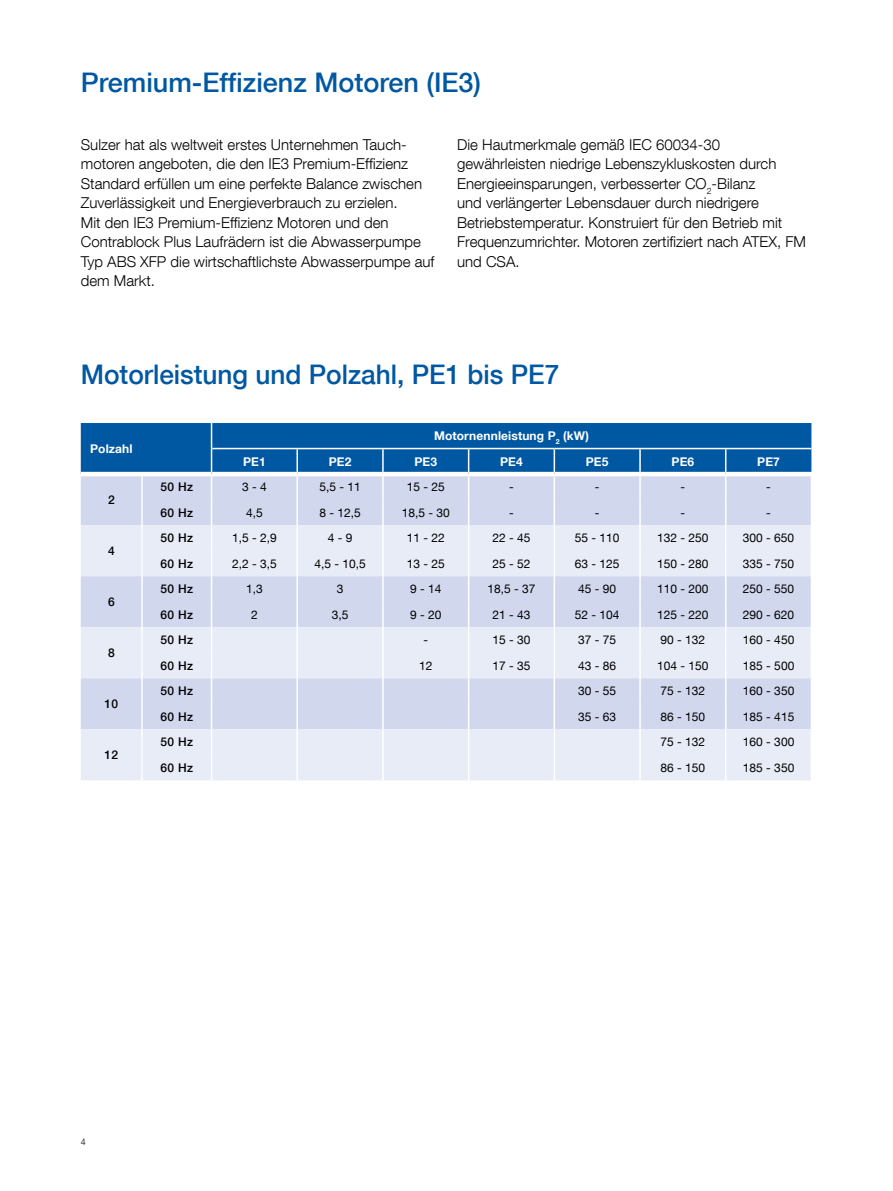
<style>
.page{position:relative;width:893px;height:1191px;background:#fff}
.page>*{position:absolute;margin:0;border:0;box-sizing:border-box;transform-origin:0 0}
.t1{font:500 27px "Helvetica Neue LT Com";color:#0058a2}
.t2{font:300 15px/19.5px "Helvetica Neue LT Com";color:#000}
.t3{font:12px "Helvetica Neue LT Com";color:#000}
.t4{font:500 12px "Helvetica Neue LT Com";letter-spacing:.03em;color:#000}
.t5{font:700 12px "Helvetica Neue LT Com";letter-spacing:.01em;color:#fff}
.t6{font:300 9px "Helvetica Neue LT Com";color:#000}
</style>
<div class="page">
<svg style="left:81px;top:423px;width:731px;height:357px;background:#c0d0e8"></svg>
<h1 class="t1" style="left:81px;top:66px;width:402px">Premium-Effizienz Motoren (IE3)</h1>
<p class="t2" style="left:81px;top:134px;width:355px">Sulzer hat als weltweit erstes Unternehmen Tauch&shy;motoren angeboten, die den IE3 Premium-Effizienz Standard erfüllen um eine perfekte Balance zwischen Zuverlässigkeit und Energieverbrauch zu erzielen.<br>Mit den IE3 Premium-Effizienz Motoren und den Contrablock Plus Laufrädern ist die Abwasserpumpe Typ ABS XFP die wirtschaftlichste Abwasserpumpe auf dem Markt.</p>
<p class="t2" style="left:457px;top:134px;width:350px">Die Hautmerkmale gemäß IEC 60034-30 gewährleisten niedrige Lebenszykluskosten durch Energieeinsparungen, verbesserter CO<sub>2</sub>-Bilanz<br>und verlängerter Lebensdauer durch niedrigere Betriebstemperatur. Konstruiert für den Betrieb mit Frequenzumrichter. Motoren zertifiziert nach ATEX, FM und CSA.</p>
<h1 class="t1" style="left:81px;top:358px;width:480px">Motorleistung und Polzahl, PE1 bis PE7</h1>
<p class="t5" style="left:90px;top:441px;width:44px">Polzahl</p>
<p class="t4" style="left:108px;top:492px;width:8px">2</p>
<p class="t4" style="left:108px;top:543px;width:8px">4</p>
<p class="t4" style="left:108px;top:594px;width:8px">6</p>
<p class="t4" style="left:108px;top:645px;width:8px">8</p>
<p class="t4" style="left:105px;top:696px;width:15px">10</p>
<p class="t4" style="left:105px;top:747px;width:15px">12</p>
<p class="t5" style="left:434px;top:428px;width:156px">Motornennleistung P<sub>2</sub> (kW)</p>
<p class="t5" style="left:243px;top:454px;width:24px">PE1</p>
<p class="t5" style="left:329px;top:454px;width:24px">PE2</p>
<p class="t5" style="left:414px;top:454px;width:24px">PE3</p>
<p class="t5" style="left:500px;top:454px;width:24px">PE4</p>
<p class="t5" style="left:586px;top:454px;width:24px">PE5</p>
<p class="t5" style="left:672px;top:454px;width:24px">PE6</p>
<p class="t5" style="left:757px;top:454px;width:24px">PE7</p>
<p class="t4" style="left:160px;top:479px;width:34px">50 Hz</p>
<p class="t3" style="left:242px;top:479px;width:26px">3 - 4</p>
<p class="t3" style="left:319px;top:479px;width:43px">5,5 - 11</p>
<p class="t3" style="left:407px;top:479px;width:40px">15 - 25</p>
<p class="t3" style="left:509px;top:479px;width:6px">-</p>
<p class="t3" style="left:595px;top:479px;width:6px">-</p>
<p class="t3" style="left:681px;top:479px;width:6px">-</p>
<p class="t3" style="left:766px;top:479px;width:6px">-</p>
<p class="t4" style="left:160px;top:505px;width:34px">60 Hz</p>
<p class="t3" style="left:246px;top:505px;width:18px">4,5</p>
<p class="t3" style="left:319px;top:505px;width:43px">8 - 12,5</p>
<p class="t3" style="left:402px;top:505px;width:50px">18,5 - 30</p>
<p class="t3" style="left:509px;top:505px;width:6px">-</p>
<p class="t3" style="left:595px;top:505px;width:6px">-</p>
<p class="t3" style="left:681px;top:505px;width:6px">-</p>
<p class="t3" style="left:766px;top:505px;width:6px">-</p>
<p class="t4" style="left:160px;top:530px;width:34px">50 Hz</p>
<p class="t3" style="left:232px;top:530px;width:46px">1,5 - 2,9</p>
<p class="t3" style="left:328px;top:530px;width:26px">4 - 9</p>
<p class="t3" style="left:407px;top:530px;width:40px">11 - 22</p>
<p class="t3" style="left:492px;top:530px;width:40px">22 - 45</p>
<p class="t3" style="left:575px;top:530px;width:46px">55 - 110</p>
<p class="t3" style="left:657px;top:530px;width:53px">132 - 250</p>
<p class="t3" style="left:743px;top:530px;width:53px">300 - 650</p>
<p class="t4" style="left:160px;top:556px;width:34px">60 Hz</p>
<p class="t3" style="left:232px;top:556px;width:46px">2,2 - 3,5</p>
<p class="t3" style="left:314px;top:556px;width:53px">4,5 - 10,5</p>
<p class="t3" style="left:407px;top:556px;width:40px">13 - 25</p>
<p class="t3" style="left:492px;top:556px;width:40px">25 - 52</p>
<p class="t3" style="left:575px;top:556px;width:46px">63 - 125</p>
<p class="t3" style="left:657px;top:556px;width:53px">150 - 280</p>
<p class="t3" style="left:743px;top:556px;width:53px">335 - 750</p>
<p class="t4" style="left:160px;top:582px;width:34px">50 Hz</p>
<p class="t3" style="left:246px;top:581px;width:18px">1,3</p>
<p class="t3" style="left:337px;top:581px;width:8px">3</p>
<p class="t3" style="left:410px;top:581px;width:33px">9 - 14</p>
<p class="t3" style="left:487px;top:581px;width:50px">18,5 - 37</p>
<p class="t3" style="left:578px;top:581px;width:40px">45 - 90</p>
<p class="t3" style="left:657px;top:581px;width:53px">110 - 200</p>
<p class="t3" style="left:743px;top:581px;width:53px">250 - 550</p>
<p class="t4" style="left:160px;top:607px;width:34px">60 Hz</p>
<p class="t3" style="left:251px;top:607px;width:8px">2</p>
<p class="t3" style="left:332px;top:607px;width:18px">3,5</p>
<p class="t3" style="left:410px;top:607px;width:33px">9 - 20</p>
<p class="t3" style="left:492px;top:607px;width:40px">21 - 43</p>
<p class="t3" style="left:575px;top:607px;width:46px">52 - 104</p>
<p class="t3" style="left:657px;top:607px;width:53px">125 - 220</p>
<p class="t3" style="left:743px;top:607px;width:53px">290 - 620</p>
<p class="t4" style="left:160px;top:633px;width:34px">50 Hz</p>
<p class="t3" style="left:423px;top:632px;width:6px">-</p>
<p class="t3" style="left:492px;top:632px;width:40px">15 - 30</p>
<p class="t3" style="left:578px;top:632px;width:40px">37 - 75</p>
<p class="t3" style="left:661px;top:632px;width:46px">90 - 132</p>
<p class="t3" style="left:743px;top:632px;width:53px">160 - 450</p>
<p class="t4" style="left:160px;top:658px;width:34px">60 Hz</p>
<p class="t3" style="left:419px;top:658px;width:15px">12</p>
<p class="t3" style="left:492px;top:658px;width:40px">17 - 35</p>
<p class="t3" style="left:578px;top:658px;width:40px">43 - 86</p>
<p class="t3" style="left:657px;top:658px;width:53px">104 - 150</p>
<p class="t3" style="left:743px;top:658px;width:53px">185 - 500</p>
<p class="t4" style="left:160px;top:684px;width:34px">50 Hz</p>
<p class="t3" style="left:578px;top:683px;width:40px">30 - 55</p>
<p class="t3" style="left:661px;top:683px;width:46px">75 - 132</p>
<p class="t3" style="left:743px;top:683px;width:53px">160 - 350</p>
<p class="t4" style="left:160px;top:709px;width:34px">60 Hz</p>
<p class="t3" style="left:578px;top:709px;width:40px">35 - 63</p>
<p class="t3" style="left:661px;top:709px;width:46px">86 - 150</p>
<p class="t3" style="left:743px;top:709px;width:53px">185 - 415</p>
<p class="t4" style="left:160px;top:735px;width:34px">50 Hz</p>
<p class="t3" style="left:661px;top:734px;width:46px">75 - 132</p>
<p class="t3" style="left:743px;top:734px;width:53px">160 - 300</p>
<p class="t4" style="left:160px;top:760px;width:34px">60 Hz</p>
<p class="t3" style="left:661px;top:760px;width:46px">86 - 150</p>
<p class="t3" style="left:743px;top:760px;width:53px">185 - 350</p>
<p class="t6" style="left:81px;top:1136px;width:7px">4</p>
</div>
